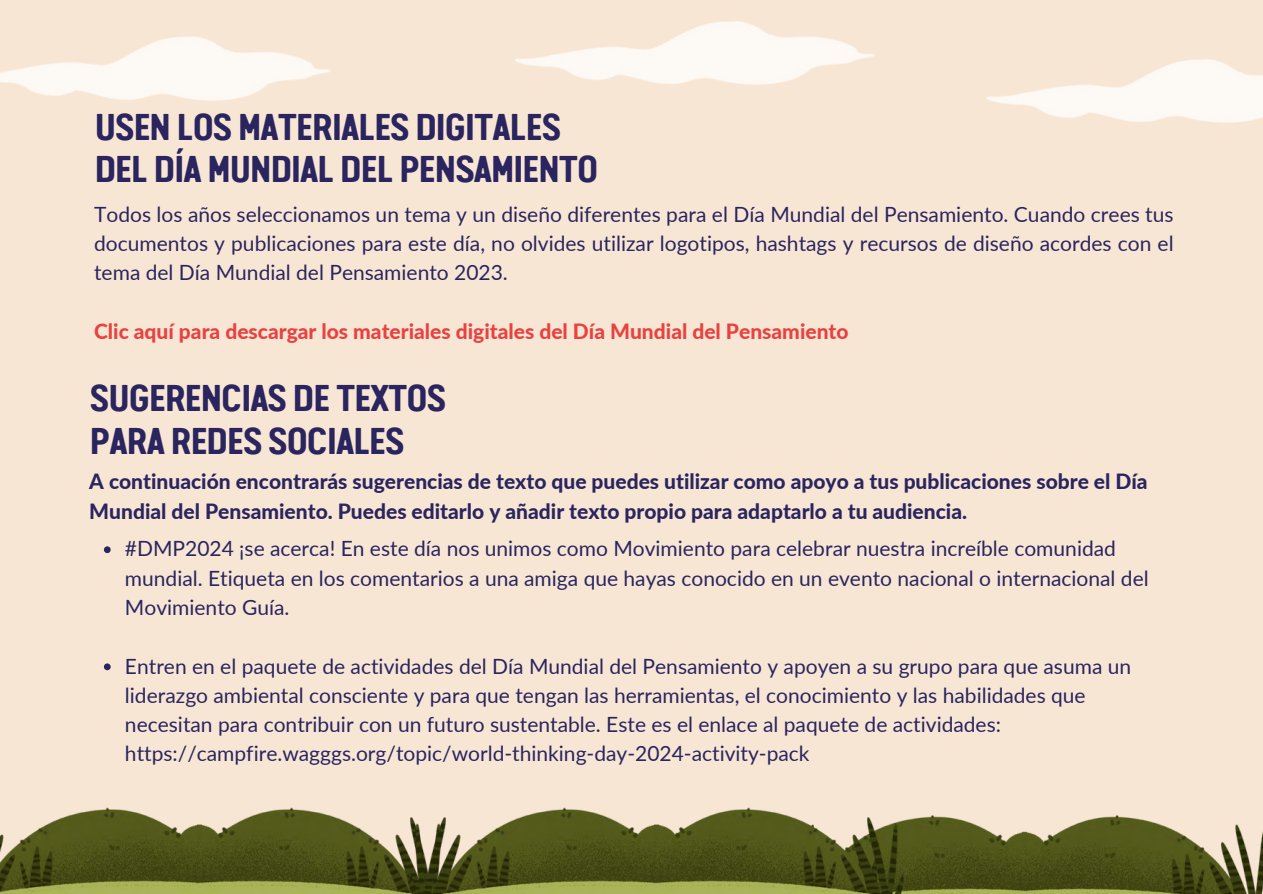
<style>
.page{position:relative;width:1263px;height:894px;background:#fff}
.page>*{position:absolute;margin:0;border:0;box-sizing:border-box;transform-origin:0 0}
.t1{font:700 37.5px/42.8px "Van Condensed W01";letter-spacing:-.06em;color:#2a255e}
.t2{font:21px/29.2px "Lato";color:#2a255e}
.t3{font:800 21px/29.2px "Lato";color:#2a255e}
.t4{font:800 21px "Lato";color:#e84240}
</style>
<div class="page">
<div style="left:0;top:0;width:1263px;height:893px;background:#f8e6d5"></div>
<svg style="left:104px;top:546px;width:7px;height:7px"></svg>
<svg style="left:104px;top:663px;width:7px;height:7px"></svg>
<img style="left:1026px;top:815px;width:237px;height:78px">
<img style="left:913px;top:815px;width:113px;height:78px">
<img style="left:0;top:807px;width:197px;height:86px">
<img style="left:197px;top:807px;width:203px;height:86px">
<img style="left:400px;top:807px;width:254px;height:86px">
<img style="left:654px;top:807px;width:259px;height:86px">
<img style="left:987px;top:59px;width:276px;height:64px">
<img style="left:0;top:36px;width:330px;height:65px">
<img style="left:515px;top:21px;width:359px;height:64px">
<h1 class="t1" style="left:94px;top:102px;width:506px">USEN LOS MATERIALES DIGITALES<br>DEL DÍA MUNDIAL DEL PENSAMIENTO</h1>
<p class="t2" style="left:94px;top:199px;width:1081px;text-align:justify">Todos los años seleccionamos un tema y un diseño diferentes para el Día Mundial del Pensamiento. Cuando crees tus documentos y publicaciones para este día, no olvides utilizar logotipos, hashtags y recursos de diseño acordes con el tema del Día Mundial del Pensamiento 2023.</p>
<p class="t4" style="left:94px;top:318px;width:756px">Clic aquí para descargar los materiales digitales del Día Mundial del Pensamiento</p>
<h1 class="t1" style="left:89px;top:373px;width:359px">SUGERENCIAS DE TEXTOS<br>PARA REDES SOCIALES</h1>
<p class="t3" style="left:89px;top:466px;width:1060px">A continuación encontrarás sugerencias de texto que puedes utilizar como apoyo a tus publicaciones sobre el Día<br>Mundial del Pensamiento. Puedes editarlo y añadir texto propio para adaptarlo a tu audiencia.</p>
<p class="t2" style="left:125px;top:533px;width:1025px">#DMP2024 ¡se acerca! En este día nos unimos como Movimiento para celebrar nuestra increíble comunidad mundial. Etiqueta en los comentarios a una amiga que hayas conocido en un evento nacional o internacional del<br>Movimiento Guía.</p>
<p class="t2" style="left:125px;top:650px;width:1008px">Entren en el paquete de actividades del Día Mundial del Pensamiento y apoyen a su grupo para que asuma un liderazgo ambiental consciente y para que tengan las herramientas, el conocimiento y las habilidades que necesitan para contribuir con un futuro sustentable. Este es el enlace al paquete de actividades: https://campfire.wagggs.org/topic/world-thinking-day-2024-activity-pack</p>
</div>
